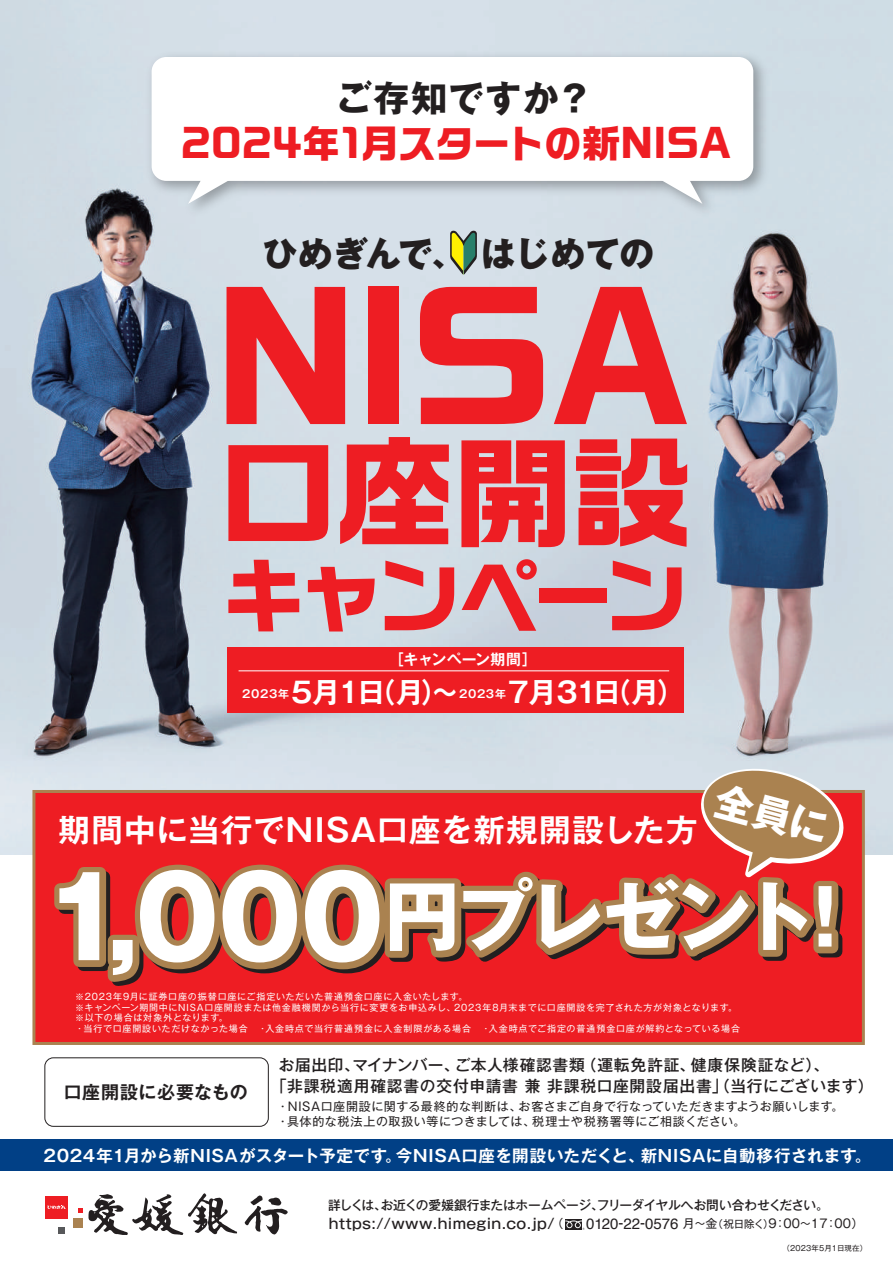
<style>
.page{position:relative;width:893px;height:1263px;background:#fff}
.page>*{position:absolute;margin:0;border:0;box-sizing:border-box;transform-origin:0 0}
.t1{font:700 167.1px "Ro G San Srf Std";color:#ee1d23}
.t2{font:700 119.1px "Ro G San Srf Std";color:#ee1d23}
.t3{font:700 82.65px "Ro G San Srf Std";letter-spacing:-.065em;color:#ee1d23}
.t4{font:700 76.8px "Gothic MB101";letter-spacing:-.065em;color:#fff}
.t5{font:700 37.95px "Ro G San Srf Std";letter-spacing:-.02em;color:#ee1d23}
.t6{font:700 36.15px "Gothic MB101";letter-spacing:.03em;color:#231f20}
.t7{font:34.8px "Gothic MB101 hea";letter-spacing:-.005em;color:#231f20}
.t8{font:31.5px "Gothic MB101 De B";letter-spacing:.03em;color:#fff}
.t9{font:28.35px "Gothic MB101 De B";letter-spacing:-.07em;color:#fff}
.t10{font:18px "Gothic MB101 De B";letter-spacing:.03em;color:#231f20}
.t11{font:16.5px "Gothic MB101 De B";letter-spacing:.03em;color:#fff}
.t12{font:500 15.75px/21px "Gothic MB101";letter-spacing:.045em;color:#231f20}
.t13{font:15px "Helvetica";color:#231f20}
.t14{font:14.85px "Gothic MB101 De B";letter-spacing:.01em;color:#fff}
.t15{font:500 14.25px "Gothic MB101 Pro";letter-spacing:.025em;color:#231f20}
.t16{font:500 12.75px "Gothic MB101 Pro";letter-spacing:-.02em;color:#231f20}
.t17{font:12px/15px "Gothic MB101";letter-spacing:.04em;color:#231f20}
.t18{font:12px "Gothic MB101 Pro";color:#231f20}
.t19{font:10.95px "Gothic MB101 De B";letter-spacing:.06em;color:#fff}
.t20{font:9px/10.5px "Gothic MB101";letter-spacing:.085em;color:#fff}
.t21{font:7.5px "Gothic MB101 Pr 6";letter-spacing:.025em;color:#231f20}
.s1{font-size:111.6px}
.s2{font-weight:400;font-size:12px}
.s3{font-size:10.5px}
</style>
<div class="page">
<img style="left:0;top:0;width:893px;height:854px">
<div style="left:32px;top:790px;width:833px;height:255px;background:#ee1d23;border:3px solid #aa8250"></div>
<div style="left:0;top:1139px;width:893px;height:32px;background:#014086"></div>
<div style="left:45px;top:1196px;width:23px;height:22px;background:#ee1d23"></div>
<svg style="left:47px;top:1205px;width:19px;height:4px"></svg>
<div style="left:73px;top:1218px;width:10px;height:10px;background:#aa8250"></div>
<svg style="left:79px;top:1193px;width:209px;height:42px"></svg>
<div style="left:58px;top:1227px;width:7px;height:7px;background:#57585a"></div>
<div style="left:565px;top:1219px;width:17px;height:11px;background:#231f20"></div>
<svg style="left:565px;top:1220px;width:20px;height:10px"></svg>
<img style="left:142px;top:47px;width:631px;height:177px">
<div style="left:152px;top:57px;width:601px;height:124px;background:#fff;border-radius:15px"></div>
<svg style="left:188px;top:181px;width:45px;height:23px"></svg>
<svg style="left:657px;top:181px;width:45px;height:23px"></svg>
<div style="left:227px;top:647px;width:456px;height:66px;background:#ee1d23"></div>
<hr style="left:239px;top:670px;width:430px;height:1px;background:#fff">
<svg style="left:450px;top:230px;width:27px;height:45px"></svg>
<div style="left:44px;top:1057px;width:225px;height:70px;border:1px solid #231f20;border-radius:9px"></div>
<svg style="left:48px;top:758px;width:800px;height:228px"></svg>
<h3 class="t6" style="left:298px;top:72px;width:296px">　ご存知ですか？</h3>
<h3 class="t5" style="left:181px;top:117px;width:552px">2024年1月スタートの新NISA</h3>
<h3 class="t7" style="left:263px;top:228px;width:393px">ひめぎんで、 はじめての</h3>
<h1 class="t1" style="left:214px;top:245px;width:479px">NISA</h1>
<h2 class="t2" style="left:219px;top:410px;width:474px">口座開設</h2>
<h3 class="t3" style="left:223px;top:538px;width:466px">キャンペーン</h3>
<h3 class="t14" style="left:389px;top:649px;width:149px">［キャンペーン期間］</h3>
<p class="t19" style="left:242px;top:686px;width:48px">2023年</p>
<h3 class="t9" style="left:291px;top:672px;width:170px">5月1日（月）～</h3>
<p class="t19" style="left:459px;top:686px;width:48px">2023年</p>
<h3 class="t9" style="left:508px;top:672px;width:179px">7月31日（月）</h3>
<h3 class="t8" style="left:59px;top:808px;width:640px">期間中に当行でNISA口座を新規開設した方</h3>
<h3 class="t4" style="left:42px;top:862px;width:823px"><span class="s1">1,000</span>円プレゼント！</h3>
<p class="t20" style="left:75px;top:991px;width:666px">※2023年9月に証券口座の振替口座にご指定いただいた普通預金口座に入金いたします。<br>※キャンペーン期間中にNISA口座開設または他金融機関から当行に変更をお申込みし、2023年8月末までに口座開設を完了された方が対象となります。※以下の場合は対象外となります。<br>・当行で口座開設いただけなかった場合　・入金時点で当行普通預金に入金制限がある場合　・入金時点でご指定の普通預金口座が解約となっている場合</p>
<h3 class="t10" style="left:64px;top:1080px;width:186px">口座開設に必要なもの</h3>
<h3 class="t12" style="left:271px;top:1053px;width:604px;text-indent:8px">お届出印、マイナンバー、ご本人様確認書類（運転免許証、健康保険証など）、<br>「非課税適用確認書の交付申請書 兼 非課税口座開設届出書」（当行にございます）</h3>
<h3 class="t17" style="left:277px;top:1097px;width:568px">・NISA口座開設に関する最終的な判断は、お客さまご自身で行なっていただきますようお願いします。・具体的な税法上の取扱い等につきましては、税理士や税務署等にご相談ください。</h3>
<h3 class="t11" style="left:44px;top:1144px;width:829px">2024年1月から新NISAがスタート予定です。今NISA口座を開設いただくと、新NISAに自動移行されます。</h3>
<h3 class="t16" style="left:328px;top:1195px;width:502px">詳しくは、お近くの愛媛銀行またはホームページ、フリーダイヤルへお問い合わせください。</h3>
<h3 class="t15" style="left:329px;top:1212px;width:236px">https://www.himegin.co.jp/<span class="s2">（</span></h3>
<h3 class="t18" style="left:683px;top:1214px;width:182px">月～金<span class="s3">（祝日除く）</span>9：00～17：00）</h3>
<h3 class="t13" style="left:586px;top:1212px;width:94px">0120-22-0576</h3>
<p class="t21" style="left:782px;top:1242px;width:86px">（2023年5月1日現在）</p>
</div>
